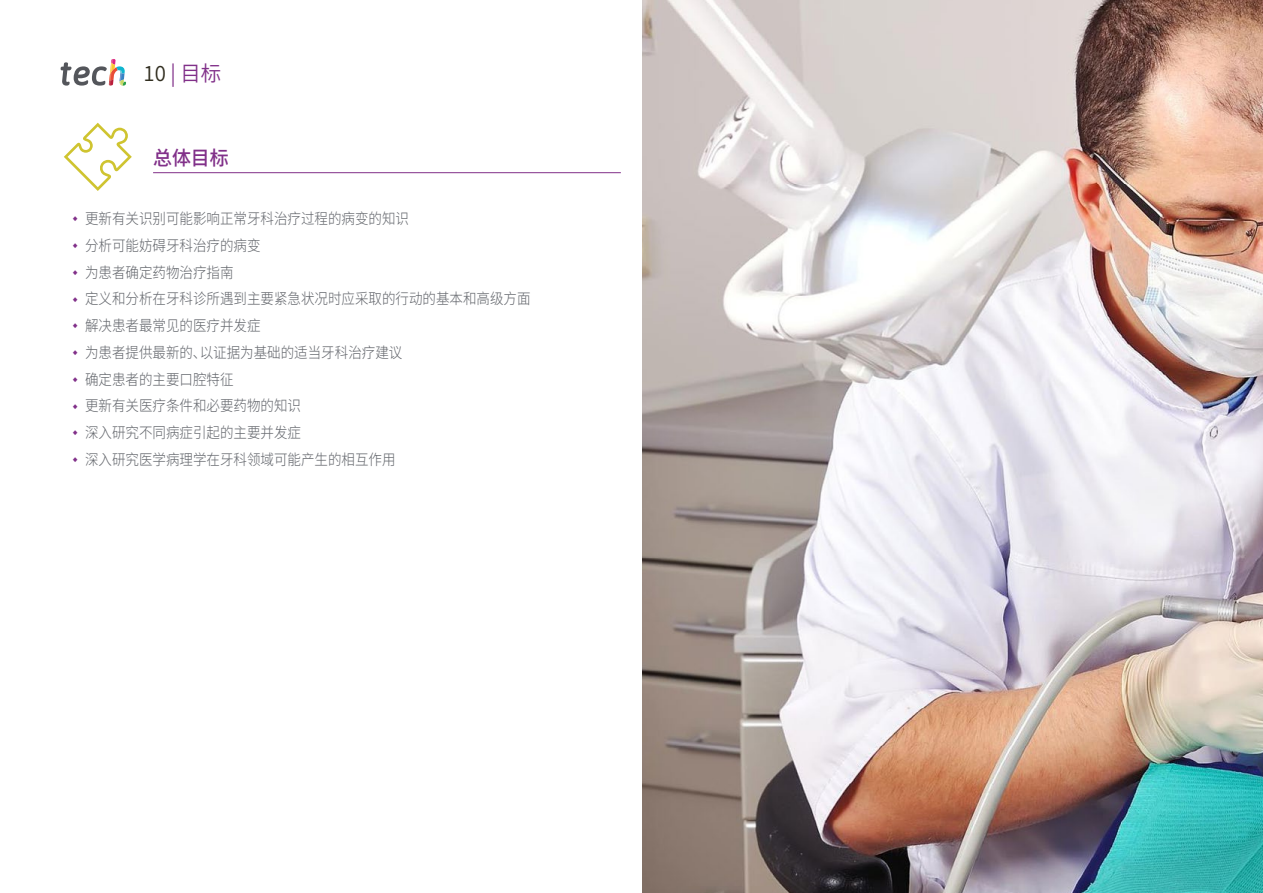
<style>
.page{position:relative;width:1263px;height:893px;background:#fff}
.page>*{position:absolute;margin:0;border:0;box-sizing:border-box;transform-origin:0 0}
.t1{font:21px "Source Han Sans CN";color:#813089}
.t2{font:500 19.5px "Source Han Sans CN";color:#813089}
.t3{font:300 15px/26.7px "Source Han Sans CN";color:#61646a;scale:.9 1}
.s1{color:#312e20}
</style>
<div class="page">
<hr style="left:153px;top:172px;width:468px;height:1px;background:#813089">
<svg style="left:64px;top:123px;width:68px;height:68px"></svg>
<img style="left:642px;top:0;width:621px;height:893px">
<svg style="left:61px;top:59px;width:65px;height:27px"></svg>
<h1 class="t1" style="left:144px;top:61px;width:79px"><span class="s1">10</span> | 目标</h1>
<h2 class="t2" style="left:153px;top:147px;width:77px">总体目标</h2>
<p class="t3" style="left:85px;top:206px;width:496px">更新有关识别可能影响正常牙科治疗过程的病变的知识<br>分析可能妨碍牙科治疗的病变<br>为患者确定药物治疗指南<br>定义和分析在牙科诊所遇到主要紧急状况时应采取的行动的基本和高级方面解决患者最常见的医疗并发症<br>为患者提供最新的、以证据为基础的适当牙科治疗建议<br>确定患者的主要口腔特征<br>更新有关医疗条件和必要药物的知识<br>深入研究不同病症引起的主要并发症<br>深入研究医学病理学在牙科领域可能产生的相互作用</p>
</div>
